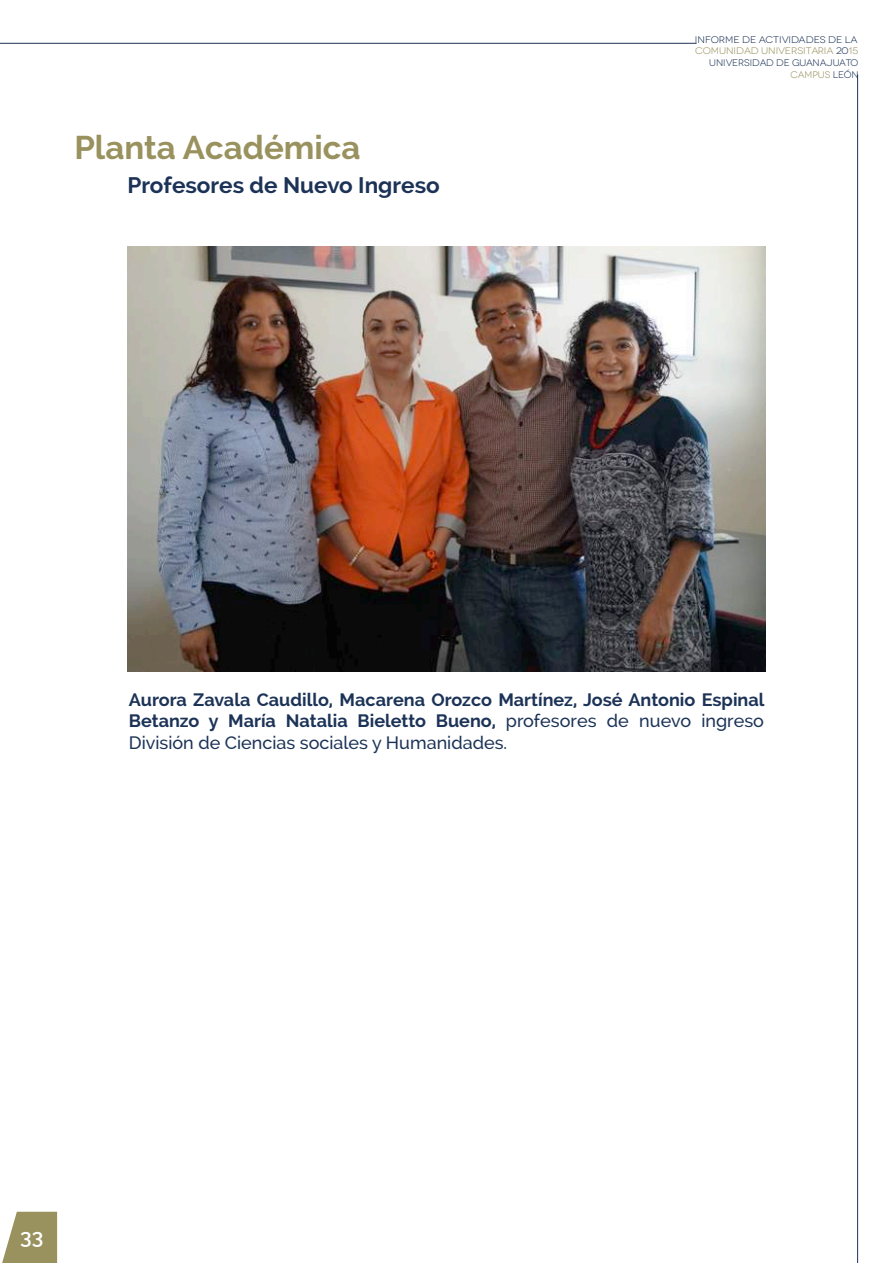
<style>
.page{position:relative;width:893px;height:1263px;background:#fff}
.page>*{position:absolute;margin:0;border:0;box-sizing:border-box;transform-origin:0 0}
.t1{font:700 33px "Raleway";color:#99915e}
.t2{font:700 22.5px "Raleway";color:#1c3357}
.t3{font:600 21px "Raleway";color:#fff}
.t4{font:700 18px/21.6px "Raleway";color:#1c3357;text-align:justify}
.t5{font:9.6px "Novecentowide";color:#99915e;scale:1.04 1}
.t6{font:9.6px "Novecentowide";color:#1c3357;scale:1.05 1}
.t7{font:9.6px "Novecentowide";color:#1c3357}
.t8{font:9.6px "Novecentowide";color:#99915e}
.s1{color:#1c3357}
.s2{font-weight:500}
</style>
<div class="page">
<svg style="left:2px;top:1212px;width:55px;height:51px;background:#a69f73"></svg>
<hr style="left:0;top:43px;width:696px;height:1px;background:#1c3357">
<hr style="left:857px;top:74px;width:1px;height:1189px;background:#1c3357">
<img style="left:128px;top:247px;width:637px;height:424px">
<h1 class="t1" style="left:74px;top:128px;width:288px">Planta Académica</h1>
<p class="t2" style="left:128px;top:173px;width:314px">Profesores de Nuevo Ingreso</p>
<p class="t6" style="left:695px;top:34px;width:156px">INFORME DE ACTIVIDADES DE LA</p>
<p class="t8" style="left:791px;top:69px;width:70px">CAMPUS <span class="s1">LEÓN</span></p>
<p class="t5" style="left:695px;top:45px;width:158px">COMUNIDAD UNIVERSITARIA <span class="s1">20</span>15</p>
<p class="t7" style="left:709px;top:57px;width:150px">UNIVERSIDAD DE GUANAJUATO</p>
<p class="t4" style="left:129px;top:689px;width:637px">Aurora Zavala Caudillo, Macarena Orozco Martínez, José Antonio Espinal Betanzo y María Natalia Bieletto Bueno, <span class="s2">profesores de nuevo ingreso División de Ciencias sociales y Humanidades.</span></p>
<p class="t3" style="left:20px;top:1225px;width:25px">33</p>
</div>
